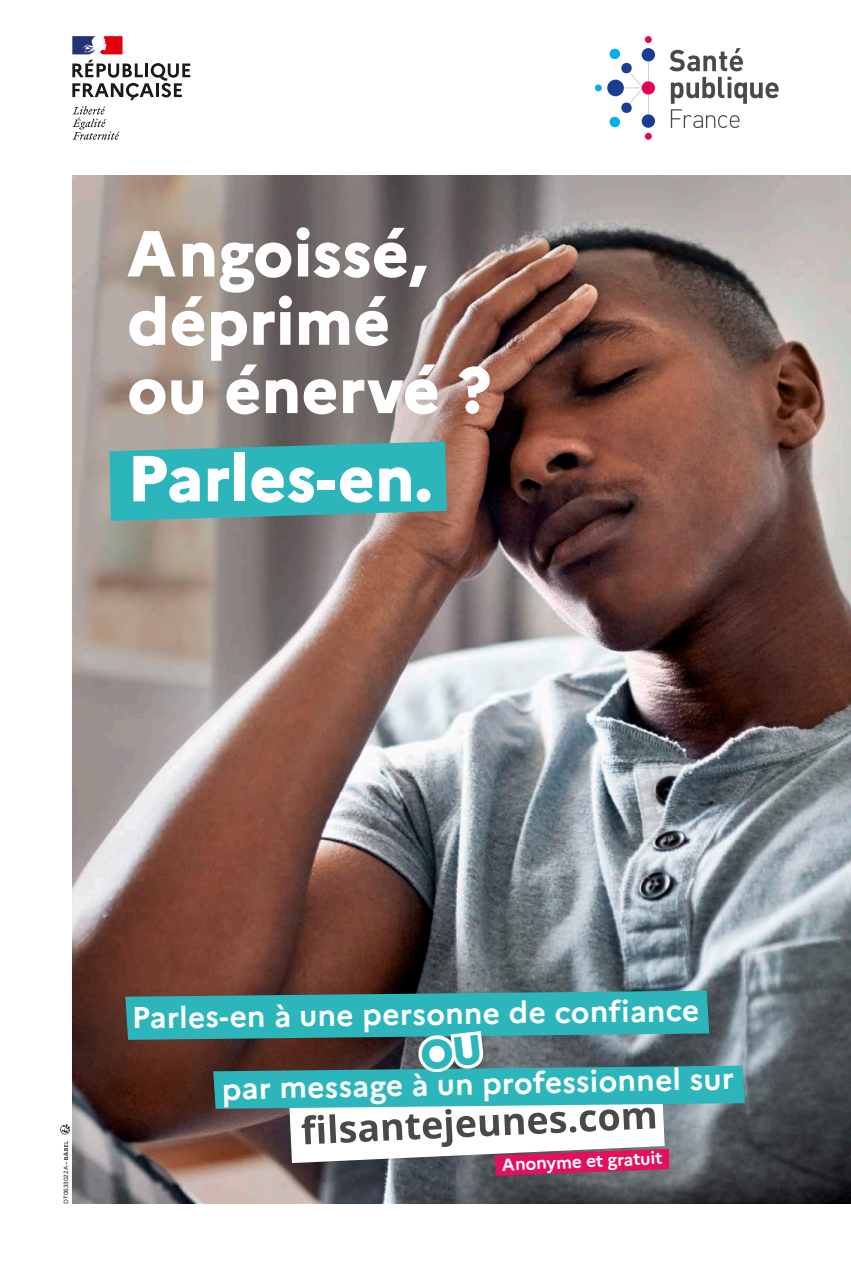
<style>
.page{position:relative;width:851px;height:1276px;background:#fff}
.page>*{position:absolute;margin:0;border:0;box-sizing:border-box;transform-origin:0 0}
.t1{font:800 64.88px/68.2px "Marianne";color:#fff}
.t2{font:700 29.85px "Marianne";color:#fff}
.t3{font:700 17.25px "Marianne";color:#fff}
.t4{font:6px "Marianne";letter-spacing:-.005em;color:#1a1918}
</style>
<div class="page">
<svg style="left:72px;top:60px;width:118px;height:40px"></svg>
<svg style="left:72px;top:106px;width:47px;height:34px"></svg>
<svg style="left:72px;top:36px;width:50px;height:18px"></svg>
<svg style="left:648px;top:61px;width:1px;height:20px"></svg>
<svg style="left:648px;top:95px;width:1px;height:19px"></svg>
<div style="left:641px;top:114px;width:14px;height:14px;background:#183d92;border-radius:50%"></div>
<div style="left:641px;top:48px;width:14px;height:13px;background:#183d92;border-radius:50%"></div>
<div style="left:641px;top:81px;width:14px;height:14px;background:#e50056;border-radius:50%"></div>
<div style="left:595px;top:84px;width:6px;height:7px;background:#00b0ea;border-radius:50%"></div>
<svg style="left:608px;top:48px;width:33px;height:80px"></svg>
<svg style="left:644px;top:133px;width:7px;height:7px"></svg>
<svg style="left:644px;top:36px;width:7px;height:7px"></svg>
<svg style="left:669px;top:48px;width:73px;height:23px"></svg>
<svg style="left:670px;top:77px;width:108px;height:51px"></svg>
<img style="left:72px;top:176px;width:778px;height:1027px">
<svg style="left:109px;top:441px;width:337px;height:80px;background:#3aafb4"></svg>
<svg style="left:63px;top:1141px;width:5px;height:18px"></svg>
<svg style="left:60px;top:1124px;width:10px;height:10px"></svg>
<svg style="left:125px;top:990px;width:619px;height:185px;background:#618a8e"></svg>
<h1 class="t1" style="left:127px;top:219px;width:366px">Angoissé, déprimé<br>ou énervé ?</h1>
<h1 class="t1" style="left:127px;top:444px;width:307px">Parles-en.</h1>
<p class="t4" style="left:62px;top:1203px;width:44px;rotate:-90deg">DT0633022A –</p>
<p class="t2" style="left:132px;top:1000px;width:568px;rotate:-1deg">Parles-en à une personne de confiance</p>
<p class="t2" style="left:222px;top:1070px;width:513px;rotate:-1deg">par message à un professionnel sur</p>
<p class="t3" style="left:501px;top:1153px;width:162px;rotate:-2deg">Anonyme et gratuit</p>
</div>
